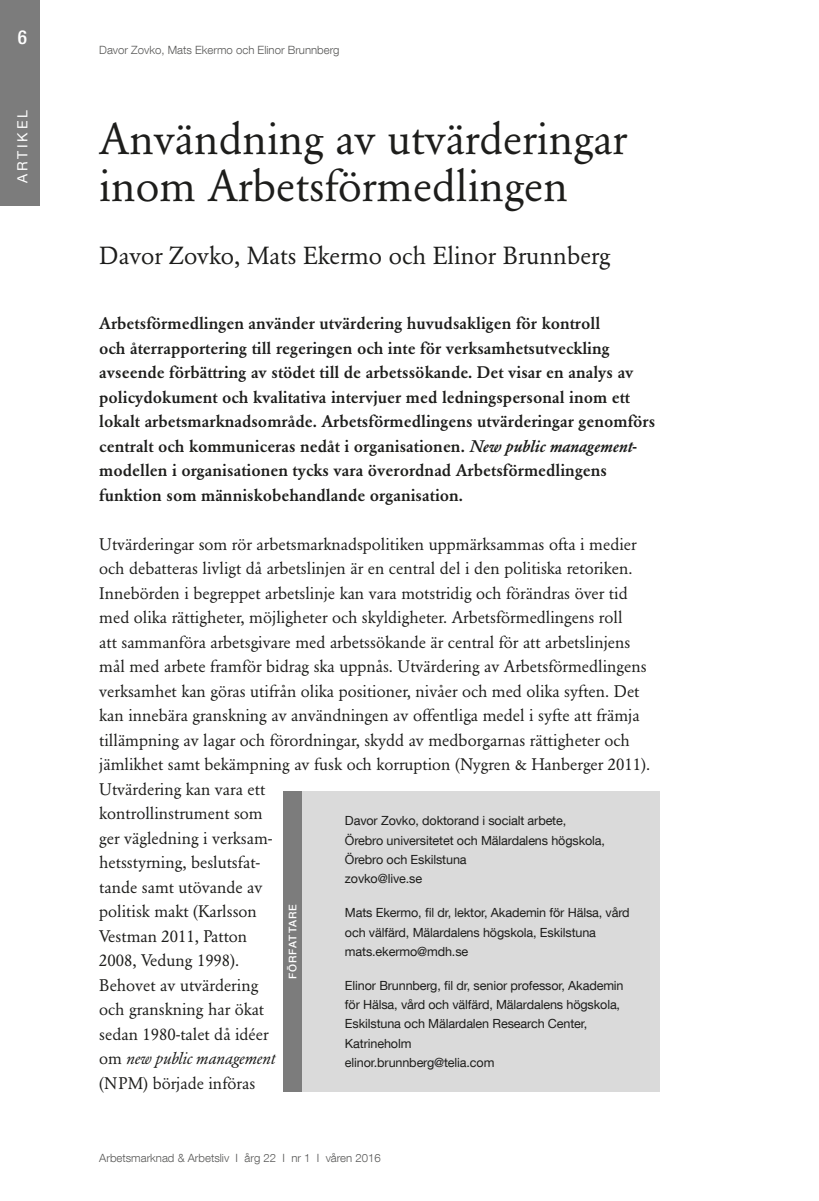
<style>
.page{position:relative;width:819px;height:1201px;background:#fff}
.page>*{position:absolute;margin:0;border:0;box-sizing:border-box;transform-origin:0 0}
.Huvudrubrik{font:43.75px/47.2px "Garamond BE";color:#1d1d1b}
.Författare{font:24.5px "Garamond BE";color:#1d1d1b}
.t1{font:500 condensed 19.25px "Helvetica Neue LT Com";color:#fff}
.Brödtext_-_Utan_indr{font:16.62px/24.5px "Garamond BE";color:#1d1d1b}
.Ingress{font:500 16.62px/24.5px "Garamond BE";color:#1d1d1b}
.t2{font:14px "Helvetica Neue LT Com";letter-spacing:.2em;color:#fff}
.Faktaruta_-_Text{font:12.6px/19.2px "Helvetica Neue LT Com";letter-spacing:-.01em;color:#1d1d1b}
.t3{font:300 11.38px "Helvetica Neue LT Com";color:#575756}
.Faktaruta_-_Sidorubr{font:500 10.5px "Helvetica Neue LT Com";letter-spacing:.1em;color:#fff}
.s1{font-style:italic}
</style>
<div class="page">
<div style="left:0;top:0;width:40px;height:205px;background:#7c7c7c"></div>
<div style="left:300px;top:791px;width:360px;height:300px;background:#dadada"></div>
<div style="left:283px;top:791px;width:19px;height:300px;background:#7c7c7c"></div>
<p class="t1" style="left:18px;top:25px;width:11px">6</p>
<p class="t2" style="left:14px;top:183px;width:74px;rotate:-90deg">ARTIKEL</p>
<p class="t3" style="left:99px;top:43px;width:242px">Davor Zovko, Mats Ekermo och Elinor Brunnberg</p>
<p class="Huvudrubrik" style="left:99px;top:116px;width:529px">Användning av utvärderingar inom Arbetsförmedlingen</p>
<p class="Författare" style="left:99px;top:241px;width:512px">Davor Zovko, Mats Ekermo och Elinor Brunnberg</p>
<p class="Ingress" style="left:99px;top:311px;width:557px">Arbetsförmedlingen använder utvärdering huvudsakligen för kontroll<br>och återrapportering till regeringen och inte för verksamhetsutveckling avseende förbättring av stödet till de arbetssökande. Det visar en analys av policydokument och kvalitativa intervjuer med ledningspersonal inom ett lokalt arbetsmarknadsområde. Arbetsförmedlingens utvärderingar genomförs centralt och kommuniceras nedåt i organisationen. <span class="s1">New public management&shy;</span>modellen i organisationen tycks vara överordnad Arbetsförmedlingens funktion som människobehandlande organisation.</p>
<p class="Brödtext_-_Utan_indr" style="left:99px;top:532px;width:552px">Utvärderingar som rör arbetsmarknadspolitiken uppmärksammas ofta i medier och debatteras livligt då arbetslinjen är en central del i den politiska retoriken.<br>Innebörden i begreppet arbetslinje kan vara motstridig och förändras över tid med olika rättigheter, möjligheter och skyldigheter. Arbetsförmedlingens roll<br>att sammanföra arbetsgivare med arbetssökande är central för att arbetslinjens mål med arbete framför bidrag ska uppnås. Utvärdering av Arbetsförmedlingens verksamhet kan göras utifrån olika positioner, nivåer och med olika syften. Det kan innebära granskning av användningen av offentliga medel i syfte att främja tillämpning av lagar och förordningar, skydd av medborgarnas rättigheter och jämlikhet samt bekämpning av fusk och korruption (Nygren &amp; Hanberger 2011).<br>Utvärdering kan vara ett<br>kontrollinstrument som<br>ger vägledning i verksam-<br>hetsstyrning, beslutsfat-<br>tande samt utövande av<br>politisk makt (Karlsson<br>Vestman 2011, Patton<br>2008, Vedung 1998).<br>Behovet av utvärdering<br>och granskning har ökat<br>sedan 1980-talet då idéer<br>om <span class="s1">new public management<br></span>(NPM) började införas</p>
<p class="Faktaruta_-_Text" style="left:345px;top:811px;width:261px">Davor Zovko, doktorand i socialt arbete,<br>Örebro universitetet och Mälardalens högskola,<br>Örebro och Eskilstuna<br>zovko@live.se</p>
<p class="Faktaruta_-_Text" style="left:345px;top:902px;width:286px">Mats Ekermo, fil dr, lektor, Akademin för Hälsa, vård och välfärd, Mälardalens högskola, Eskilstuna mats.ekermo@mdh.se</p>
<p class="Faktaruta_-_Text" style="left:345px;top:975px;width:280px">Elinor Brunnberg, fil dr, senior professor, Akademin för Hälsa, vård och välfärd, Mälardalens högskola, Eskilstuna och Mälardalen Research Center, Katrineholm<br>elinor.brunnberg@telia.com</p>
<p class="Faktaruta_-_Sidorubr" style="left:286px;top:979px;width:77px;rotate:-90deg">FÖRFATTARE</p>
<p class="t3" style="left:99px;top:1151px;width:283px">Arbetsmarknad &amp; Arbetsliv I årg 22 I nr 1 I våren 2016</p>
</div>
